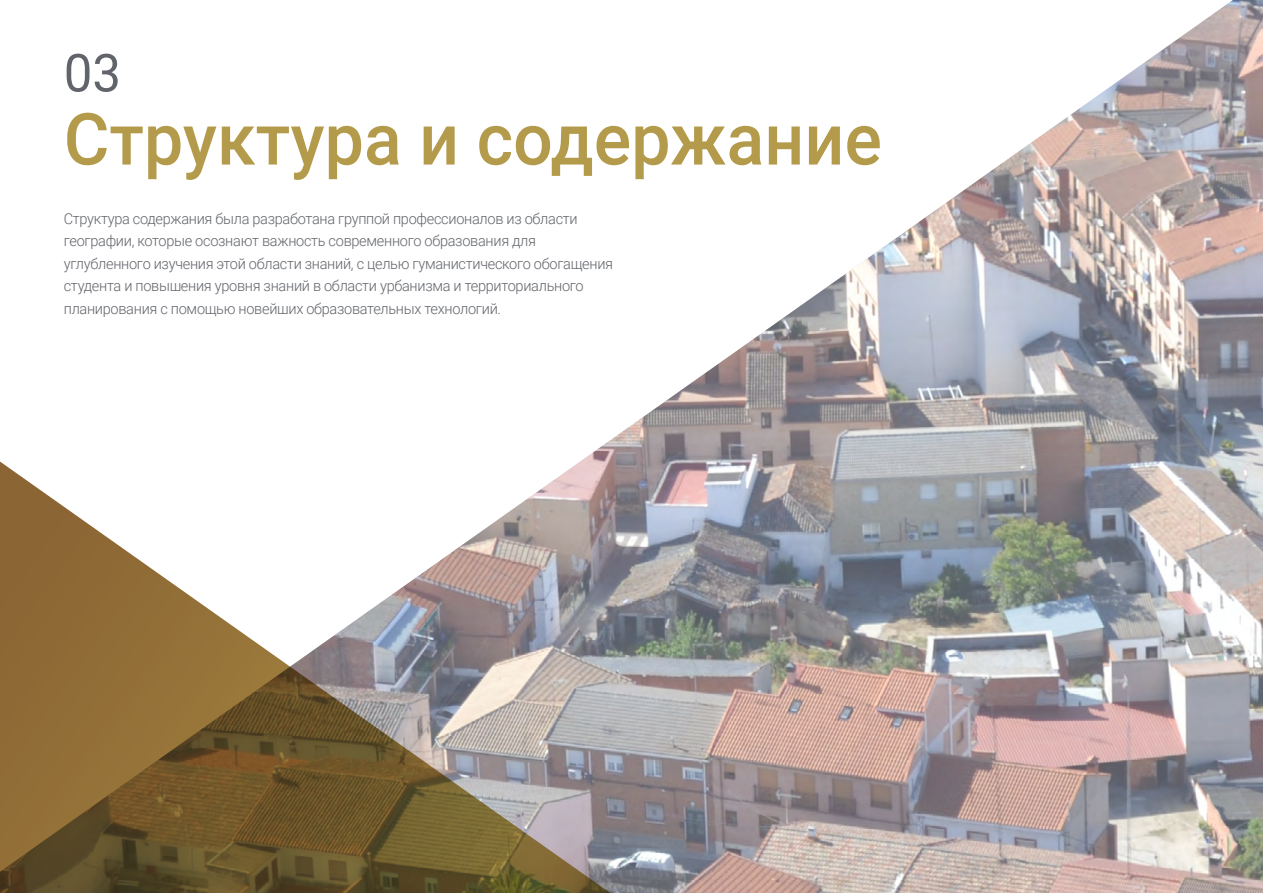
<style>
.page{position:relative;width:1263px;height:893px;background:#fff}
.page>*{position:absolute;margin:0;border:0;box-sizing:border-box;transform-origin:0 0}
.t1{font:500 72px "Roboto";color:#b39b4b}
.t2{font:52.5px "Roboto";color:#61646a}
.t3{font:300 15px/22.5px "Roboto";letter-spacing:-.02em;color:#61646a}
</style>
<div class="page">
<img style="left:602px;top:0;width:661px;height:893px">
<svg style="left:0;top:446px;width:640px;height:447px"></svg>
<h2 class="t2" style="left:64px;top:36px;width:59px">03</h2>
<h1 class="t1" style="left:64px;top:89px;width:820px">Структура и содержание</h1>
<p class="t3" style="left:64px;top:207px;width:551px">Структура содержания была разработана группой профессионалов из области географии, которые осознают важность современного образования для углубленного изучения этой области знаний, с целью гуманистического обогащения студента и повышения уровня знаний в области урбанизма и территориального планирования с помощью новейших образовательных технологий.</p>
</div>
